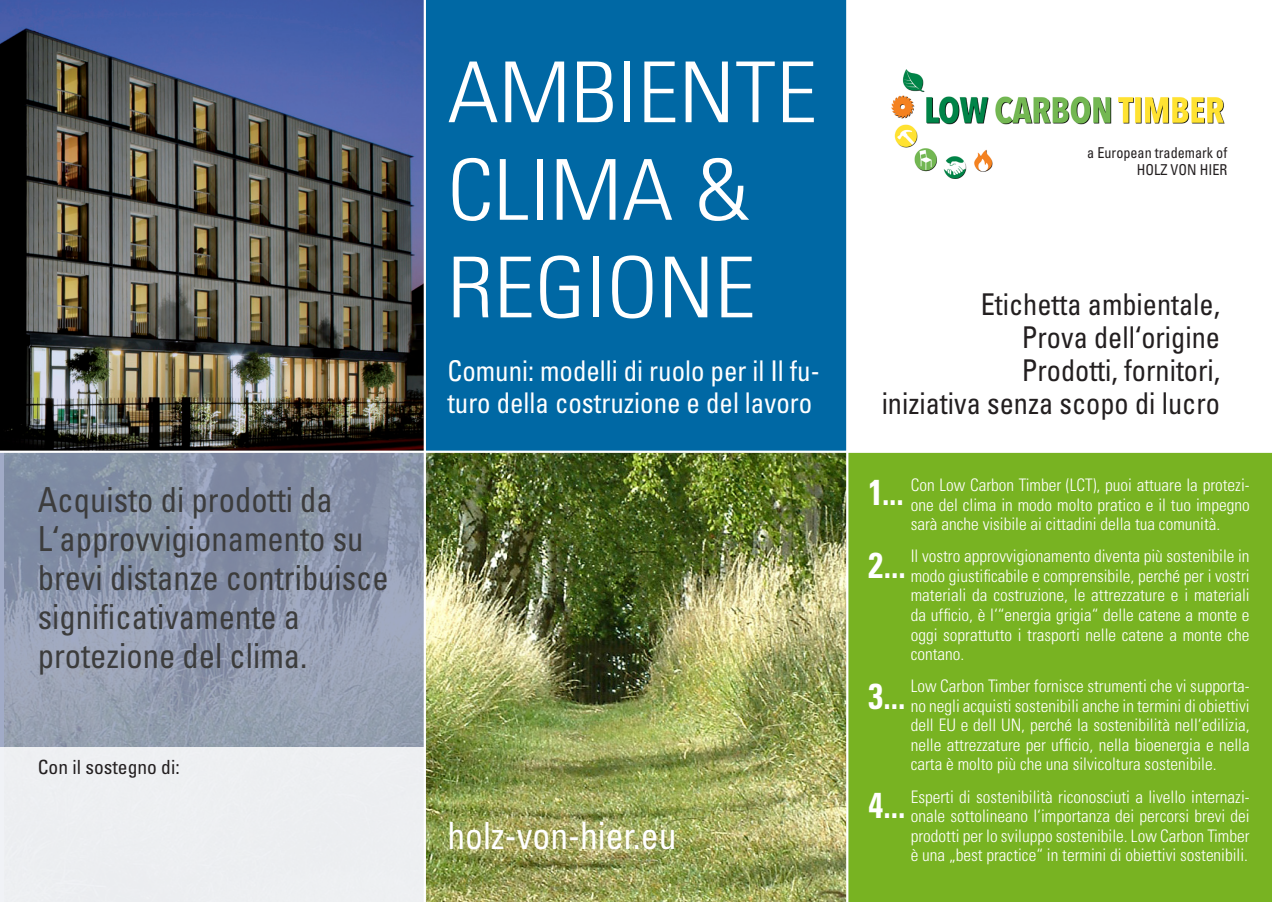
<style>
.page{position:relative;width:1272px;height:902px;background:#fff}
.page>*{position:absolute;margin:0;border:0;box-sizing:border-box;transform-origin:0 0}
.t1{font:300 condensed 84px "Univers LT Std";color:#fff;scale:1.1 1}
.t2{font:condensed 37.5px "Univers LT Std";color:#fff;scale:.95 1}
.Absatzformat_1{font:700 condensed 36px "Univers LT Std";color:#fff;scale:.92 1}
.t3{font:condensed 34.5px/39px "Univers LT Std";color:#3c3c3c;scale:.94 1}
.t4{font:condensed 30px "Univers LT Std";color:#231f20;scale:.94 1}
.t5{font:condensed 28.5px/31.5px "Univers LT Std";color:#fff;scale:.94 1}
.t6{font:condensed 19.5px "Univers LT Std";color:#231f20}
.t7{font:300 condensed 17.25px/19.5px "Univers LT Std";color:#fff;text-align:justify}
.t8{font:condensed 15px/16.5px "Univers LT Std";color:#231f20;text-align:right;scale:.94 1}
</style>
<div class="page">
<img style="left:426px;top:453px;width:420px;height:448px">
<img style="left:0;top:0;width:423px;height:450px">
<svg style="left:0;top:453px;width:423px;height:294px;background:#8f99ad"></svg>
<div style="left:848px;top:451px;width:423px;height:450px;background:#78b322"></div>
<div style="left:425px;top:0;width:423px;height:451px;background:#0068a4"></div>
<hr style="left:846px;top:0;width:2px;height:901px;background:#fff">
<hr style="left:0;top:450px;width:1271px;height:3px;background:#fff">
<hr style="left:423px;top:0;width:3px;height:901px;background:#fff">
<div style="left:0;top:747px;width:423px;height:154px;background:#edeff1"></div>
<img style="left:891px;top:70px;width:334px;height:108px">
<p class="t3" style="left:38px;top:479px;width:315px">Acquisto di prodotti da</p>
<p class="t3" style="left:38px;top:518px;width:375px">L‘approvvigionamento su brevi distanze contribuisce significativamente a</p>
<p class="t3" style="left:38px;top:635px;width:288px">protezione del clima.</p>
<p class="t6" style="left:38px;top:754px;width:143px">Con il sostegno di:</p>
<p class="t1" style="left:447px;top:42px;width:337px">AMBIENTE</p>
<p class="t1" style="left:447px;top:140px;width:277px">CLIMA &amp;</p>
<p class="t1" style="left:447px;top:237px;width:281px">REGIONE</p>
<p class="t5" style="left:447px;top:355px;width:397px">Comuni: modelli di ruolo per il Il fu&shy;turo della costruzione e del lavoro</p>
<p class="t2" style="left:447px;top:811px;width:243px">holz-von-hier.eu</p>
<p class="t8" style="left:1087px;top:144px;width:150px">a European trademark of<br>HOLZ VON HIER</p>
<p class="t4" style="left:980px;top:285px;width:256px">Etichetta ambientale,</p>
<p class="t4" style="left:1021px;top:318px;width:212px">Prova dell‘origine</p>
<p class="t4" style="left:1021px;top:351px;width:212px">Prodotti, fornitori,</p>
<p class="t4" style="left:881px;top:384px;width:361px">iniziativa senza scopo di lucro</p>
<p class="t7" style="left:910px;top:475px;width:340px">Con Low Carbon Timber (LCT), puoi attuare la protezi&shy;one del clima in modo molto pratico e il tuo impegno sarà anche visibile ai cittadini della tua comunità.</p>
<p class="t7" style="left:910px;top:546px;width:340px">Il vostro approvvigionamento diventa più sostenibile in modo giustificabile e comprensibile, perché per i vostri materiali da costruzione, le attrezzature e i materiali da ufficio, è l‘“energia grigia“ delle catene a monte e oggi soprattutto i trasporti nelle catene a monte che contano.</p>
<p class="t7" style="left:910px;top:676px;width:340px">Low Carbon Timber fornisce strumenti che vi supporta&shy;no negli acquisti sostenibili anche in termini di obiettivi dell EU e dell UN, perché la sostenibilità nell‘edilizia, nelle attrezzature per ufficio, nella bioenergia e nella carta è molto più che una silvicoltura sostenibile.</p>
<p class="t7" style="left:910px;top:786px;width:340px">Esperti di sostenibilità riconosciuti a livello internazi&shy;onale sottolineano l‘importanza dei percorsi brevi dei prodotti per lo sviluppo sostenibile. Low Carbon Timber è una „best practice“ in termini di obiettivi sostenibili.</p>
<p class="Absatzformat_1" style="left:868px;top:470px;width:40px">1...</p>
<p class="Absatzformat_1" style="left:868px;top:543px;width:42px">2...</p>
<p class="Absatzformat_1" style="left:868px;top:673px;width:41px">3...</p>
<p class="Absatzformat_1" style="left:868px;top:782px;width:42px">4...</p>
</div>
